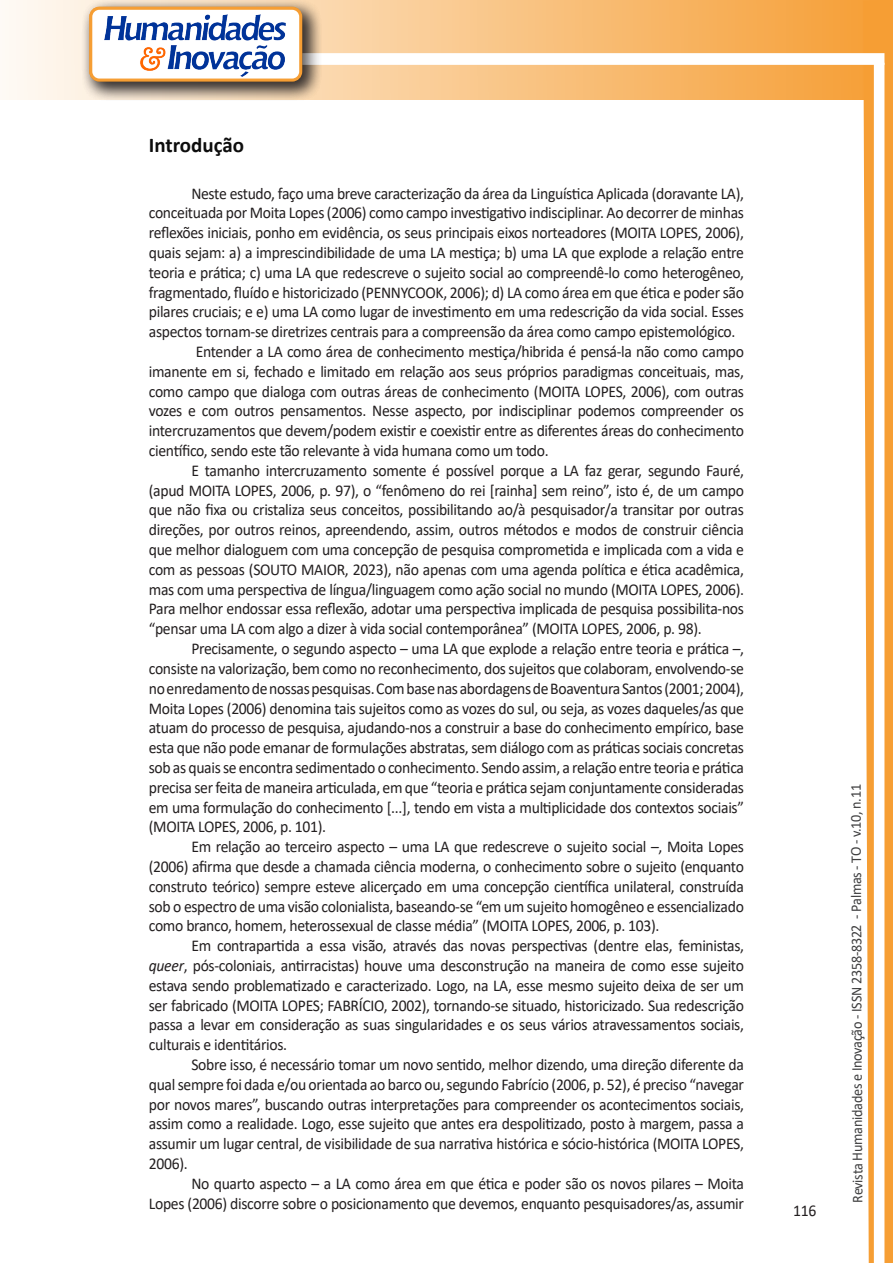
<style>
.page{position:relative;width:893px;height:1263px;background:#fff}
.page>*{position:absolute;margin:0;border:0;box-sizing:border-box;transform-origin:0 0}
.Titulo_2{font:700 21px "Calibri";color:#0d0d0d}
.texto{font:16.5px/19.8px "Calibri";letter-spacing:-.02em;color:#231f20;text-align:justify;scale:.95 1}
.t1{font:15px "Calibri";letter-spacing:-.025em;color:#3e3e3f;scale:.95 1}
.s1{font-style:italic}
</style>
<div class="page">
<svg style="left:5px;top:0;width:858px;height:100px;background:#f9c484"></svg>
<div style="left:302px;top:53px;width:582px;height:12px;background:#fff;border:2px solid #fff"></div>
<svg style="left:863px;top:0;width:30px;height:1263px"></svg>
<div style="left:81px;top:0;width:241px;height:102px;background:#231f20;opacity:.75"></div>
<div style="left:91px;top:8px;width:210px;height:72px;background:#fff;border-radius:9px"></div>
<img style="left:104px;top:14px;width:181px;height:62px">
<div style="left:89px;top:7px;width:213px;height:75px;border:3px solid #f69e34;border-radius:9px"></div>
<p class="Titulo_2" style="left:149px;top:130px;width:97px">Introdução</p>
<p class="texto" style="left:149px;top:183px;width:628px;text-indent:43px">Neste estudo, faço uma breve caracterização da área da Linguística Aplicada (doravante LA), conceituada por Moita Lopes (2006) como campo investigativo indisciplinar. Ao decorrer de minhas reflexões iniciais, ponho em evidência, os seus principais eixos norteadores (MOITA LOPES, 2006), quais sejam: a) a imprescindibilidade de uma LA mestiça; b) uma LA que explode a relação entre teoria e prática; c) uma LA que redescreve o sujeito social ao compreendê-lo como heterogêneo, fragmentado, fluído e historicizado (PENNYCOOK, 2006); d) LA como área em que ética e poder são pilares cruciais; e e) uma LA como lugar de investimento em uma redescrição da vida social. Esses aspectos tornam-se diretrizes centrais para a compreensão da área como campo epistemológico.</p>
<p class="texto" style="left:149px;top:341px;width:628px;text-indent:47px">Entender a LA como área de conhecimento mestiça/hibrida é pensá-la não como campo imanente em si, fechado e limitado em relação aos seus próprios paradigmas conceituais, mas, como campo que dialoga com outras áreas de conhecimento (MOITA LOPES, 2006), com outras vozes e com outros pensamentos. Nesse aspecto, por indisciplinar podemos compreender os intercruzamentos que devem/podem existir e coexistir entre as diferentes áreas do conhecimento científico, sendo este tão relevante à vida humana como um todo.</p>
<p class="texto" style="left:149px;top:460px;width:628px;text-indent:43px">E tamanho intercruzamento somente é possível porque a LA faz gerar, segundo Fauré, (apud MOITA LOPES, 2006, p. 97), o “fenômeno do rei [rainha] sem reino”, isto é, de um campo que não fixa ou cristaliza seus conceitos, possibilitando ao/à pesquisador/a transitar por outras direções, por outros reinos, apreendendo, assim, outros métodos e modos de construir ciência que melhor dialoguem com uma concepção de pesquisa comprometida e implicada com a vida e com as pessoas (SOUTO MAIOR, 2023), não apenas com uma agenda política e ética acadêmica, mas com uma perspectiva de língua/linguagem como ação social no mundo (MOITA LOPES, 2006).<br>Para melhor endossar essa reflexão, adotar uma perspectiva implicada de pesquisa possibilita-nos “pensar uma LA com algo a dizer à vida social contemporânea” (MOITA LOPES, 2006, p. 98).</p>
<p class="texto" style="left:149px;top:638px;width:628px;text-indent:43px">Precisamente, o segundo aspecto – uma LA que explode a relação entre teoria e prática –, consiste na valorização, bem como no reconhecimento, dos sujeitos que colaboram, envolvendo-se no enredamento de nossas pesquisas. Com base nas abordagens de Boaventura Santos (2001; 2004), Moita Lopes (2006) denomina tais sujeitos como as vozes do sul, ou seja, as vozes daqueles/as que atuam do processo de pesquisa, ajudando-nos a construir a base do conhecimento empírico, base esta que não pode emanar de formulações abstratas, sem diálogo com as práticas sociais concretas sob as quais se encontra sedimentado o conhecimento. Sendo assim, a relação entre teoria e prática precisa ser feita de maneira articulada, em que “teoria e prática sejam conjuntamente consideradas em uma formulação do conhecimento [...], tendo em vista a multiplicidade dos contextos sociais” (MOITA LOPES, 2006, p. 101).</p>
<p class="texto" style="left:149px;top:836px;width:628px;text-indent:43px">Em relação ao terceiro aspecto – uma LA que redescreve o sujeito social –, Moita Lopes (2006) afirma que desde a chamada ciência moderna, o conhecimento sobre o sujeito (enquanto construto teórico) sempre esteve alicerçado em uma concepção científica unilateral, construída sob o espectro de uma visão colonialista, baseando-se “em um sujeito homogêneo e essencializado como branco, homem, heterossexual de classe média” (MOITA LOPES, 2006, p. 103).</p>
<p class="texto" style="left:149px;top:935px;width:628px;text-indent:43px">Em contrapartida a essa visão, através das novas perspectivas (dentre elas, feministas, <span class="s1">queer</span>, pós-coloniais, antirracistas) houve uma desconstrução na maneira de como esse sujeito estava sendo problematizado e caracterizado. Logo, na LA, esse mesmo sujeito deixa de ser um ser fabricado (MOITA LOPES; FABRÍCIO, 2002), tornando-se situado, historicizado. Sua redescrição passa a levar em consideração as suas singularidades e os seus vários atravessamentos sociais, culturais e identitários.</p>
<p class="texto" style="left:149px;top:1054px;width:628px;text-indent:43px">Sobre isso, é necessário tomar um novo sentido, melhor dizendo, uma direção diferente da qual sempre foi dada e/ou orientada ao barco ou, segundo Fabrício (2006, p. 52), é preciso “navegar por novos mares”, buscando outras interpretações para compreender os acontecimentos sociais, assim como a realidade. Logo, esse sujeito que antes era despolitizado, posto à margem, passa a assumir um lugar central, de visibilidade de sua narrativa histórica e sócio-histórica (MOITA LOPES, 2006).</p>
<p class="texto" style="left:149px;top:1173px;width:628px;text-align:right">No quarto aspecto – a LA como área em que ética e poder são os novos pilares – Moita<br>Lopes (2006) discorre sobre o posicionamento que devemos, enquanto pesquisadores/as, assumir</p>
<p class="texto" style="left:793px;top:1200px;width:26px">116</p>
<p class="t1" style="left:846px;top:1203px;width:442px;rotate:-90deg">Revista Humanidades e Inovação - ISSN 2358-8322 - Palmas - TO - v.10, n.11</p>
</div>
